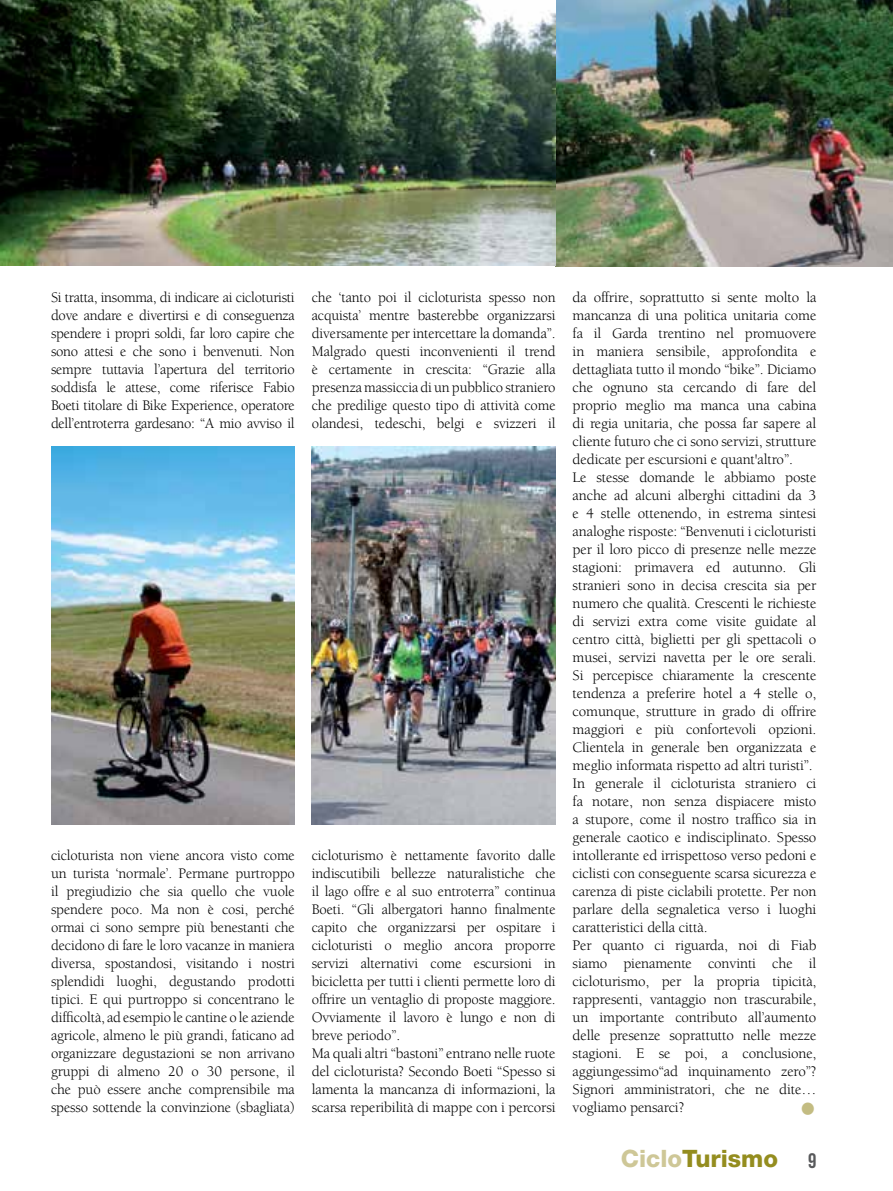
<style>
.page{position:relative;width:893px;height:1191px;background:#fff}
.page>*{position:absolute;margin:0;border:0;box-sizing:border-box;transform-origin:0 0}
.t1{font:300 34.5px "Helvetica Neue LT Std";color:#c3bc82}
.t2{font:800 24px "Helvetica Neue LT Std";color:#948d1f}
.t3{font:15px/18px "Berkeley Std";letter-spacing:-.01em;color:#000;text-align:justify}
.s1{color:#cec797}
.s2{font-family:"Bebas Neue";font-weight:400;font-size:21px;color:#58595b}
</style>
<div class="page">
<img style="left:0;top:0;width:893px;height:266px">
<img style="left:312px;top:446px;width:244px;height:378px">
<img style="left:51px;top:446px;width:244px;height:378px">
<p class="t3" style="left:51px;top:289px;width:245px">Si tratta, insomma, di indicare ai cicloturisti dove andare e divertirsi e di conseguenza spendere i propri soldi, far loro capire che sono attesi e che sono i benvenuti. Non sempre tuttavia l’apertura del territorio soddisfa le attese, come riferisce Fabio Boeti titolare di Bike Experience, operatore dell’entroterra gardesano: “A mio avviso il</p>
<p class="t3" style="left:312px;top:289px;width:245px">che ‘tanto poi il cicloturista spesso non acquista’ mentre basterebbe organizzarsi diversamente per intercettare la domanda”.<br>Malgrado questi inconvenienti il trend è certamente in crescita: “Grazie alla presenza massiccia di un pubblico straniero che predilige questo tipo di attività come olandesi, tedeschi, belgi e svizzeri il</p>
<p class="t3" style="left:51px;top:847px;width:245px">cicloturista non viene ancora visto come un turista ‘normale’. Permane purtroppo il pregiudizio che sia quello che vuole spendere poco. Ma non è cosi, perché ormai ci sono sempre più benestanti che decidono di fare le loro vacanze in maniera diversa, spostandosi, visitando i nostri splendidi luoghi, degustando prodotti tipici. E qui purtroppo si concentrano le difficoltà, ad esempio le cantine o le aziende agricole, almeno le più grandi, faticano ad organizzare degustazioni se non arrivano gruppi di almeno 20 o 30 persone, il che può essere anche comprensibile ma spesso sottende la convinzione (sbagliata)</p>
<p class="t3" style="left:312px;top:847px;width:245px;text-align:left">cicloturismo è nettamente favorito dalle indiscutibili bellezze naturalistiche che il lago offre e al suo entroterra” continua Boeti. “Gli albergatori hanno finalmente capito che organizzarsi per ospitare i cicloturisti o meglio ancora proporre servizi alternativi come escursioni in bicicletta per tutti i clienti permette loro di offrire un ventaglio di proposte maggiore.<br>Ovviamente il lavoro è lungo e non di breve periodo”.<br>Ma quali altri “bastoni” entrano nelle ruote del cicloturista? Secondo Boeti “Spesso si lamenta la mancanza di informazioni, la scarsa reperibilità di mappe con i percorsi</p>
<p class="t3" style="left:573px;top:289px;width:245px;text-align:left">da offrire, soprattutto si sente molto la mancanza di una politica unitaria come fa il Garda trentino nel promuovere in maniera sensibile, approfondita e dettagliata tutto il mondo “bike”. Diciamo che ognuno sta cercando di fare del proprio meglio ma manca una cabina di regia unitaria, che possa far sapere al cliente futuro che ci sono servizi, strutture dedicate per escursioni e quant'altro”.<br>Le stesse domande le abbiamo poste anche ad alcuni alberghi cittadini da 3 e 4 stelle ottenendo, in estrema sintesi analoghe risposte: “Benvenuti i cicloturisti per il loro picco di presenze nelle mezze stagioni: primavera ed autunno. Gli stranieri sono in decisa crescita sia per numero che qualità. Crescenti le richieste di servizi extra come visite guidate al centro città, biglietti per gli spettacoli o musei, servizi navetta per le ore serali.<br>Si percepisce chiaramente la crescente tendenza a preferire hotel a 4 stelle o, comunque, strutture in grado di offrire maggiori e più confortevoli opzioni.<br>Clientela in generale ben organizzata e meglio informata rispetto ad altri turisti”.<br>In generale il cicloturista straniero ci fa notare, non senza dispiacere misto a stupore, come il nostro traffico sia in generale caotico e indisciplinato. Spesso intollerante ed irrispettoso verso pedoni e ciclisti con conseguente scarsa sicurezza e carenza di piste ciclabili protette. Per non parlare della segnaletica verso i luoghi caratteristici della città.<br>Per quanto ci riguarda, noi di Fiab siamo pienamente convinti che il cicloturismo, per la propria tipicità, rappresenti, vantaggio non trascurabile, un importante contributo all’aumento delle presenze soprattutto nelle mezze stagioni. E se poi, a conclusione, aggiungessimo“ad inquinamento zero”?<br>Signori amministratori, che ne dite… vogliamo pensarci?</p>
<h1 class="t1" style="left:799px;top:1088px;width:18px">•</h1>
<h2 class="t2" style="left:621px;top:1143px;width:197px"><span class="s1">Ciclo</span>Turismo <span class="s2">9</span></h2>
</div>
